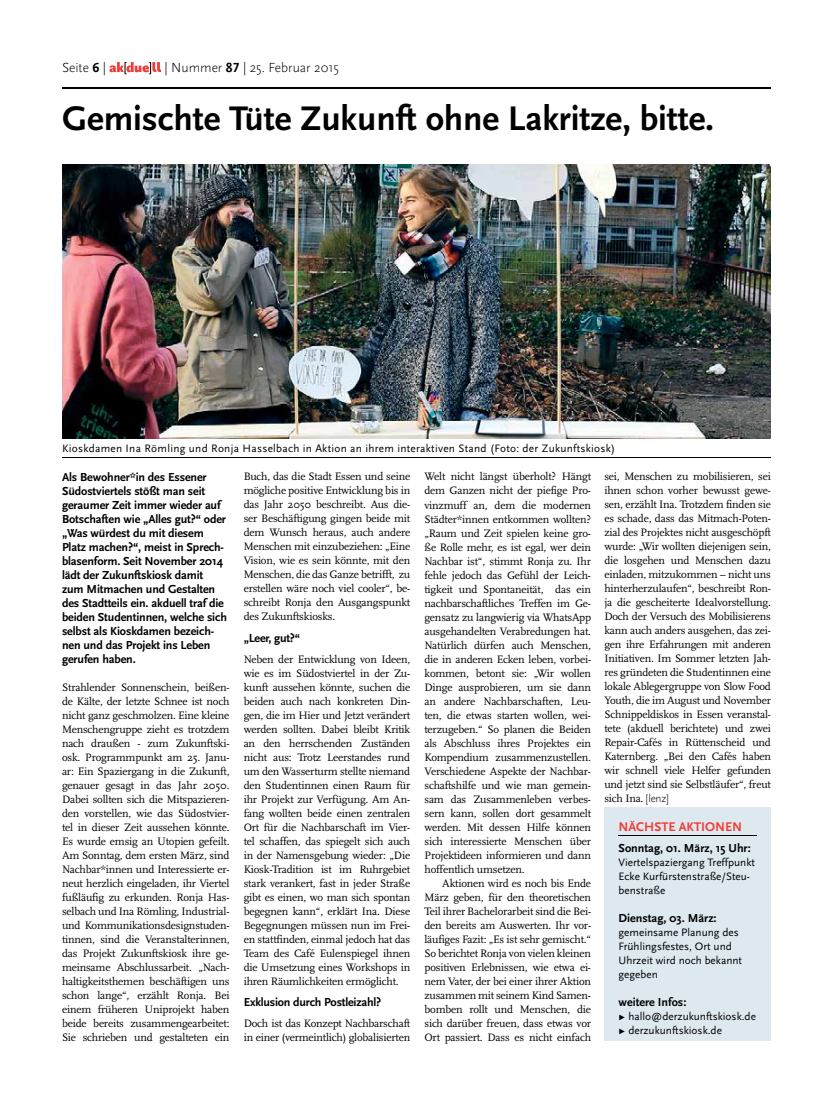
<style>
.page{position:relative;width:833px;height:1117px;background:#fff}
.page>*{position:absolute;margin:0;border:0;box-sizing:border-box;transform-origin:0 0}
.t1{font:700 35.62px "Scala Sans";letter-spacing:-.005em;color:#000}
.t2{font:300 13.75px "Scala Sans";color:#000}
.t3{font:700 13.12px "Scala Sans Caps";color:#f13d37}
.t4{font:700 12.12px/14px "Scala Sans";letter-spacing:-.01em;color:#000}
.t5{font:11.25px/14px "Scala";letter-spacing:-.015em;color:#000;text-align:justify}
.t6{font:11.25px/14px "Scala Sans";color:#000}
.t7{font:11.25px "Scala Sans";letter-spacing:.025em;color:#000}
.s1{font-family:"Scala Sans Caps";font-weight:700}
.s2{font-family:"Scala Sans";font-weight:300}
</style>
<div class="page">
<svg style="left:109px;top:62px;width:52px;height:12px"></svg>
<hr style="left:62px;top:87px;width:709px;height:1px;background:#000">
<img style="left:62px;top:164px;width:709px;height:274px">
<hr style="left:62px;top:457px;width:709px;height:1px;background:#000">
<div style="left:604px;top:807px;width:167px;height:233px;background:#dde9ef"></div>
<hr style="left:618px;top:835px;width:138px;height:1px;background:#000">
<p class="t2" style="left:62px;top:60px;width:45px">Seite <span class="s1">6</span> |</p>
<p class="t2" style="left:165px;top:60px;width:176px">| Nummer <span class="s1">87</span> | 25. Februar 2015</p>
<h1 class="t1" style="left:62px;top:99px;width:653px">Gemischte Tüte Zukunft ohne Lakritze, bitte.</h1>
<p class="t7" style="left:62px;top:442px;width:555px">Kioskdamen Ina Römling und Ronja Hasselbach in Aktion an ihrem interaktiven Stand (Foto: der Zukunftskiosk)</p>
<p class="t4" style="left:62px;top:470px;width:166px">Als Bewohner*in des Essener<br>Südostviertels stößt man seit geraumer Zeit immer wieder auf<br>Botschaften wie „Alles gut?“ oder „Was würdest du mit diesem<br>Platz machen?“, meist in Sprech&shy;blasenform. Seit November 2014 lädt der Zukunftskiosk damit zum Mitmachen und Gestalten des Stadtteils ein. akduell traf die beiden Studentinnen, welche sich selbst als Kioskdamen bezeich&shy;nen und das Projekt ins Leben gerufen haben.</p>
<p class="t5" style="left:62px;top:680px;width:169px">Strahlender Sonnenschein, beißen&shy;de Kälte, der letzte Schnee ist noch nicht ganz geschmolzen. Eine kleine Menschengruppe zieht es trotzdem nach draußen - zum Zukunftski&shy;osk. Programmpunkt am 25. Janu&shy;ar: Ein Spaziergang in die Zukunft, genauer gesagt in das Jahr 2050.<br>Dabei sollten sich die Mitspazieren&shy;den vorstellen, wie das Südostvier&shy;tel in dieser Zeit aussehen könnte.<br>Es wurde emsig an Utopien gefeilt.<br>Am Sonntag, dem ersten März, sind Nachbar*innen und Interessierte er&shy;neut herzlich eingeladen, ihr Viertel fußläufig zu erkunden. Ronja Has&shy;selbach und Ina Römling, Industrial&shy;und Kommunikationsdesignstuden&shy;tinnen, sind die Veranstalterinnen, das Projekt Zukunftskiosk ihre ge&shy;meinsame Abschlussarbeit. „Nach&shy;haltigkeitsthemen beschäftigen uns schon lange“, erzählt Ronja. Bei einem früheren Uniprojekt haben beide bereits zusammengearbeitet:<br>Sie schrieben und gestalteten ein</p>
<p class="t5" style="left:244px;top:470px;width:168px">Buch, das die Stadt Essen und seine mögliche positive Entwicklung bis in das Jahr 2050 beschreibt. Aus die&shy;ser Beschäftigung gingen beide mit dem Wunsch heraus, auch andere Menschen mit einzubeziehen: „Eine Vision, wie es sein könnte, mit den Menschen, die das Ganze betrifft, zu erstellen wäre noch viel cooler“, be&shy;schreibt Ronja den Ausgangspunkt des Zukunftskiosks.</p>
<p class="t4" style="left:244px;top:631px;width:58px">„Leer, gut?“</p>
<p class="t5" style="left:244px;top:652px;width:168px">Neben der Entwicklung von Ideen, wie es im Südostviertel in der Zu&shy;kunft aussehen könnte, suchen die beiden auch nach konkreten Din&shy;gen, die im Hier und Jetzt verändert werden sollten. Dabei bleibt Kritik an den herrschenden Zuständen nicht aus: Trotz Leerstandes rund um den Wasserturm stellte niemand den Studentinnen einen Raum für ihr Projekt zur Verfügung. Am An&shy;fang wollten beide einen zentralen Ort für die Nachbarschaft im Vier&shy;tel schaffen, das spiegelt sich auch in der Namensgebung wieder: „Die Kiosk-Tradition ist im Ruhrgebiet stark verankert, fast in jeder Straße gibt es einen, wo man sich spontan begegnen kann“, erklärt Ina. Diese Begegnungen müssen nun im Frei&shy;en stattfinden, einmal jedoch hat das Team des Café Eulenspiegel ihnen die Umsetzung eines Workshops in ihren Räumlichkeiten ermöglicht.</p>
<p class="t4" style="left:244px;top:995px;width:139px">Exklusion durch Postleizahl?</p>
<p class="t5" style="left:244px;top:1016px;width:168px">Doch ist das Konzept Nachbarschaft in einer (vermeintlich) globalisierten</p>
<p class="t5" style="left:424px;top:470px;width:168px">Welt nicht längst überholt? Hängt dem Ganzen nicht der piefige Pro&shy;vinzmuff an, dem die modernen Städter*innen entkommen wollten? „Raum und Zeit spielen keine gro&shy;ße Rolle mehr, es ist egal, wer dein Nachbar ist“, stimmt Ronja zu. Ihr fehle jedoch das Gefühl der Leich&shy;tigkeit und Spontaneität, das ein nachbarschaftliches Treffen im Ge&shy;gensatz zu langwierig via WhatsApp ausgehandelten Verabredungen hat.<br>Natürlich dürfen auch Menschen, die in anderen Ecken leben, vorbei&shy;kommen, betont sie: „Wir wollen Dinge ausprobieren, um sie dann an andere Nachbarschaften, Leu&shy;ten, die etwas starten wollen, wei&shy;terzugeben.“ So planen die Beiden als Abschluss ihres Projektes ein Kompendium zusammenzustellen.<br>Verschiedene Aspekte der Nachbar&shy;schaftshilfe und wie man gemein&shy;sam das Zusammenleben verbes&shy;sern kann, sollen dort gesammelt werden. Mit dessen Hilfe können sich interessierte Menschen über Projektideen informieren und dann hoffentlich umsetzen.</p>
<p class="t5" style="left:424px;top:876px;width:168px;text-indent:18px">Aktionen wird es noch bis Ende März geben, für den theoretischen Teil ihrer Bachelorarbeit sind die Bei&shy;den bereits am Auswerten. Ihr vor&shy;läufiges Fazit: „Es ist sehr gemischt.“ So berichtet Ronja von vielen kleinen positiven Erlebnissen, wie etwa ei&shy;nem Vater, der bei einer ihrer Aktion zusammen mit seinem Kind Samen&shy;bomben rollt und Menschen, die sich darüber freuen, dass etwas vor Ort passiert. Dass es nicht einfach</p>
<p class="t5" style="left:604px;top:469px;width:168px">sei, Menschen zu mobilisieren, sei ihnen schon vorher bewusst gewe&shy;sen, erzählt Ina. Trotzdem finden sie es schade, dass das Mitmach-Poten&shy;zial des Projektes nicht ausgeschöpft wurde: „Wir wollten diejenigen sein, die losgehen und Menschen dazu einladen, mitzukommen – nicht uns hinterherzulaufen“, beschreibt Ron&shy;ja die gescheiterte Idealvorstellung.<br>Doch der Versuch des Mobilisierens kann auch anders ausgehen, das zei&shy;gen ihre Erfahrungen mit anderen Initiativen. Im Sommer letzten Jah&shy;res gründeten die Studentinnen eine lokale Ablegergruppe von Slow Food Youth, die im August und November Schnippeldiskos in Essen veranstal&shy;tete (akduell berichtete) und zwei Repair-Cafés in Rüttenscheid und Katernberg. „Bei den Cafés haben wir schnell viele Helfer gefunden und jetzt sind sie Selbstläufer“, freut sich Ina. <span class="s2">[lenz]</span></p>
<p class="t3" style="left:618px;top:818px;width:125px">NÄCHSTE AKTIONEN</p>
<p class="t4" style="left:618px;top:840px;width:134px">Sonntag, 01. März, 15 Uhr:</p>
<p class="t6" style="left:618px;top:855px;width:138px">Viertelspaziergang Treffpunkt<br>Ecke Kurfürstenstraße/Steu&shy;benstraße</p>
<p class="t4" style="left:618px;top:910px;width:100px">Dienstag, 03. März:</p>
<p class="t6" style="left:618px;top:925px;width:125px">gemeinsame Planung des<br>Frühlingsfestes, Ort und<br>Uhrzeit wird noch bekannt gegeben</p>
<p class="t4" style="left:618px;top:994px;width:69px">weitere Infos:</p>
<p class="t6" style="left:618px;top:1009px;width:139px">Ω hallo@derzukunftskiosk.de<br>Ω derzukunftskiosk.de</p>
</div>
